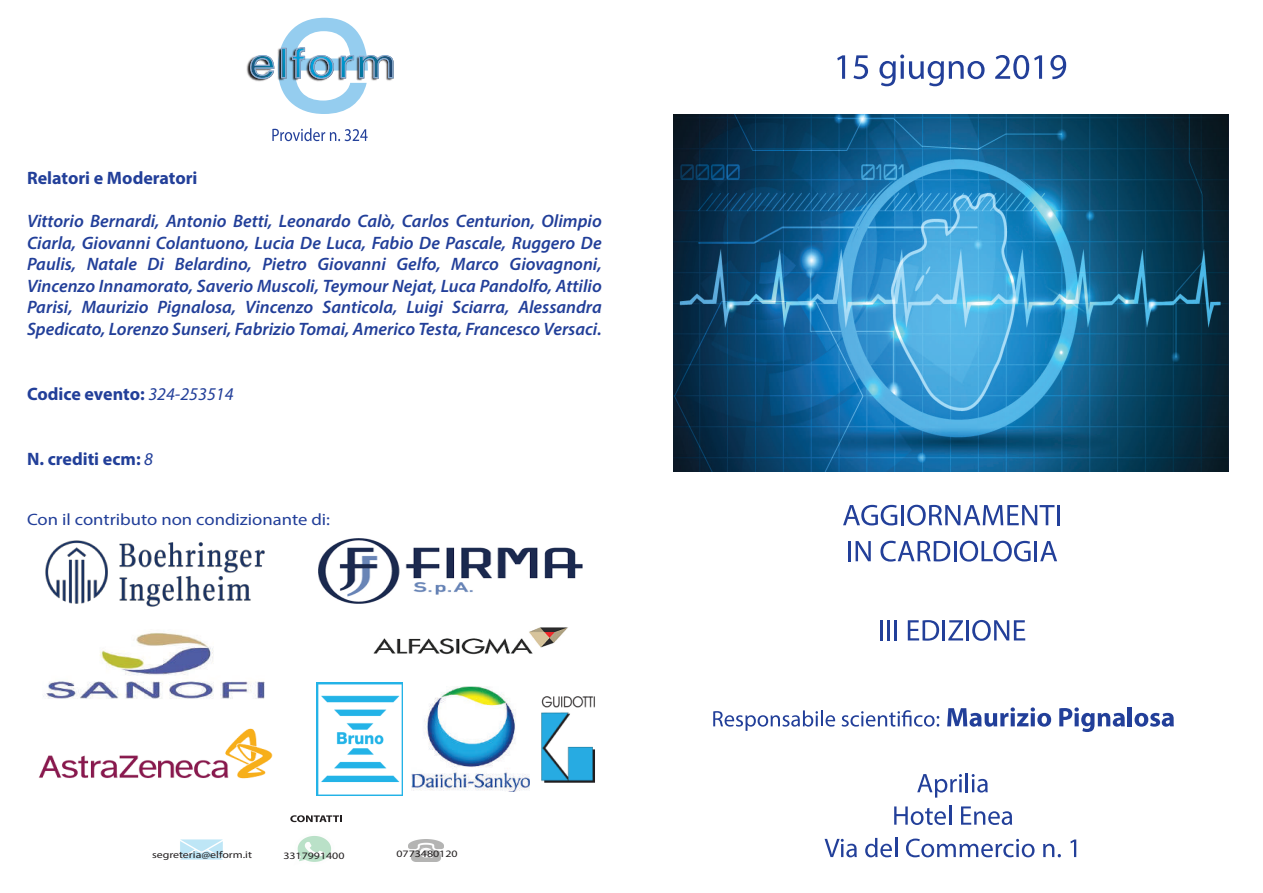
<style>
.page{position:relative;width:1263px;height:893px;background:#fff}
.page>*{position:absolute;margin:0;border:0;box-sizing:border-box;transform-origin:0 0}
.t1{font:italic 600 18px/21.6px "Myriad Pro";color:#223f99;text-align:justify}
.t2{font:700 18px "Myriad Pro";color:#223f99}
.t3{font:16.5px "Myriad Pro";color:#223f99;scale:1.13 1}
.t4{font:9.9px "Myriad Pro";color:#231f20;scale:1.21 1}
.s1{font-weight:400;font-style:italic}
</style>
<div class="page">
<img style="left:366px;top:603px;width:202px;height:52px">
<img style="left:529px;top:696px;width:66px;height:93px">
<img style="left:674px;top:114px;width:555px;height:358px">
<svg style="left:837px;top:55px;width:8px;height:24px"></svg>
<svg style="left:853px;top:55px;width:15px;height:24px"></svg>
<svg style="left:879px;top:54px;width:105px;height:32px"></svg>
<svg style="left:995px;top:55px;width:47px;height:24px"></svg>
<svg style="left:1050px;top:55px;width:16px;height:24px"></svg>
<svg style="left:843px;top:505px;width:54px;height:20px"></svg>
<hr style="left:901px;top:505px;width:3px;height:20px;background:#223f99">
<svg style="left:907px;top:505px;width:147px;height:21px"></svg>
<hr style="left:1057px;top:505px;width:2px;height:20px;background:#223f99">
<hr style="left:848px;top:541px;width:3px;height:20px;background:#223f99">
<svg style="left:855px;top:541px;width:16px;height:20px"></svg>
<svg style="left:880px;top:541px;width:70px;height:21px"></svg>
<hr style="left:954px;top:541px;width:2px;height:20px;background:#223f99">
<svg style="left:960px;top:541px;width:70px;height:21px"></svg>
<hr style="left:1034px;top:541px;width:3px;height:20px;background:#223f99">
<svg style="left:1040px;top:541px;width:17px;height:20px"></svg>
<hr style="left:880px;top:620px;width:2px;height:20px;background:#223f99">
<hr style="left:887px;top:620px;width:3px;height:20px;background:#223f99">
<hr style="left:894px;top:620px;width:3px;height:20px;background:#223f99">
<svg style="left:908px;top:620px;width:31px;height:21px"></svg>
<hr style="left:942px;top:620px;width:3px;height:20px;background:#223f99">
<svg style="left:948px;top:620px;width:15px;height:20px"></svg>
<hr style="left:966px;top:620px;width:3px;height:20px;background:#223f99">
<svg style="left:972px;top:620px;width:53px;height:21px"></svg>
<svg style="left:713px;top:710px;width:122px;height:21px"></svg>
<svg style="left:842px;top:710px;width:97px;height:17px"></svg>
<svg style="left:947px;top:707px;width:104px;height:20px"></svg>
<svg style="left:1059px;top:707px;width:66px;height:25px"></svg>
<hr style="left:1128px;top:707px;width:4px;height:19px;background:#223f99">
<svg style="left:1134px;top:713px;width:40px;height:14px"></svg>
<svg style="left:917px;top:774px;width:45px;height:24px"></svg>
<hr style="left:965px;top:773px;width:3px;height:19px;background:#223f99">
<svg style="left:972px;top:774px;width:16px;height:19px"></svg>
<svg style="left:894px;top:806px;width:52px;height:19px"></svg>
<hr style="left:949px;top:805px;width:2px;height:20px;background:#223f99">
<svg style="left:961px;top:806px;width:51px;height:19px"></svg>
<svg style="left:824px;top:839px;width:33px;height:18px"></svg>
<svg style="left:865px;top:838px;width:32px;height:19px"></svg>
<svg style="left:906px;top:839px;width:128px;height:18px"></svg>
<svg style="left:1043px;top:844px;width:18px;height:13px"></svg>
<svg style="left:1070px;top:839px;width:6px;height:18px"></svg>
<svg style="left:272px;top:128px;width:96px;height:13px"></svg>
<svg style="left:290px;top:815px;width:52px;height:7px"></svg>
<img style="left:180px;top:839px;width:43px;height:21px">
<img style="left:297px;top:836px;width:34px;height:26px">
<img style="left:409px;top:839px;width:34px;height:23px">
<img style="left:45px;top:540px;width:220px;height:67px">
<img style="left:43px;top:633px;width:222px;height:66px">
<img style="left:38px;top:728px;width:235px;height:51px">
<img style="left:316px;top:682px;width:87px;height:114px">
<img style="left:412px;top:686px;width:117px;height:106px">
<img style="left:318px;top:539px;width:264px;height:64px">
<img style="left:246px;top:60px;width:148px;height:19px">
<svg style="left:250px;top:18px;width:143px;height:96px"></svg>
<p class="t2" style="left:27px;top:166px;width:172px">Relatori e Moderatori</p>
<p class="t1" style="left:27px;top:210px;width:576px">Vittorio Bernardi, Antonio Betti, Leonardo Calò, Carlos Centurion, Olimpio Ciarla, Giovanni Colantuono, Lucia De Luca, Fabio De Pascale, Ruggero De Paulis, Natale Di Belardino, Pietro Giovanni Gelfo, Marco Giovagnoni, Vincenzo Innamorato, Saverio Muscoli, Teymour Nejat, Luca Pandolfo, Attilio Parisi, Maurizio Pignalosa, Vincenzo Santicola, Luigi Sciarra, Alessandra Spedicato, Lorenzo Sunseri, Fabrizio Tomai, Americo Testa, Francesco Versaci.</p>
<p class="t2" style="left:27px;top:382px;width:208px">Codice evento: <span class="s1">324-253514</span></p>
<p class="t2" style="left:27px;top:447px;width:128px">N. crediti ecm: <span class="s1">8</span></p>
<p class="t3" style="left:27px;top:509px;width:270px">Con il contributo non condizionante di:</p>
<p class="t4" style="left:152px;top:849px;width:84px">segreteria@elform.it</p>
<p class="t4" style="left:283px;top:850px;width:52px">3317991400</p>
<p class="t4" style="left:396px;top:848px;width:52px">0773480120</p>
</div>
